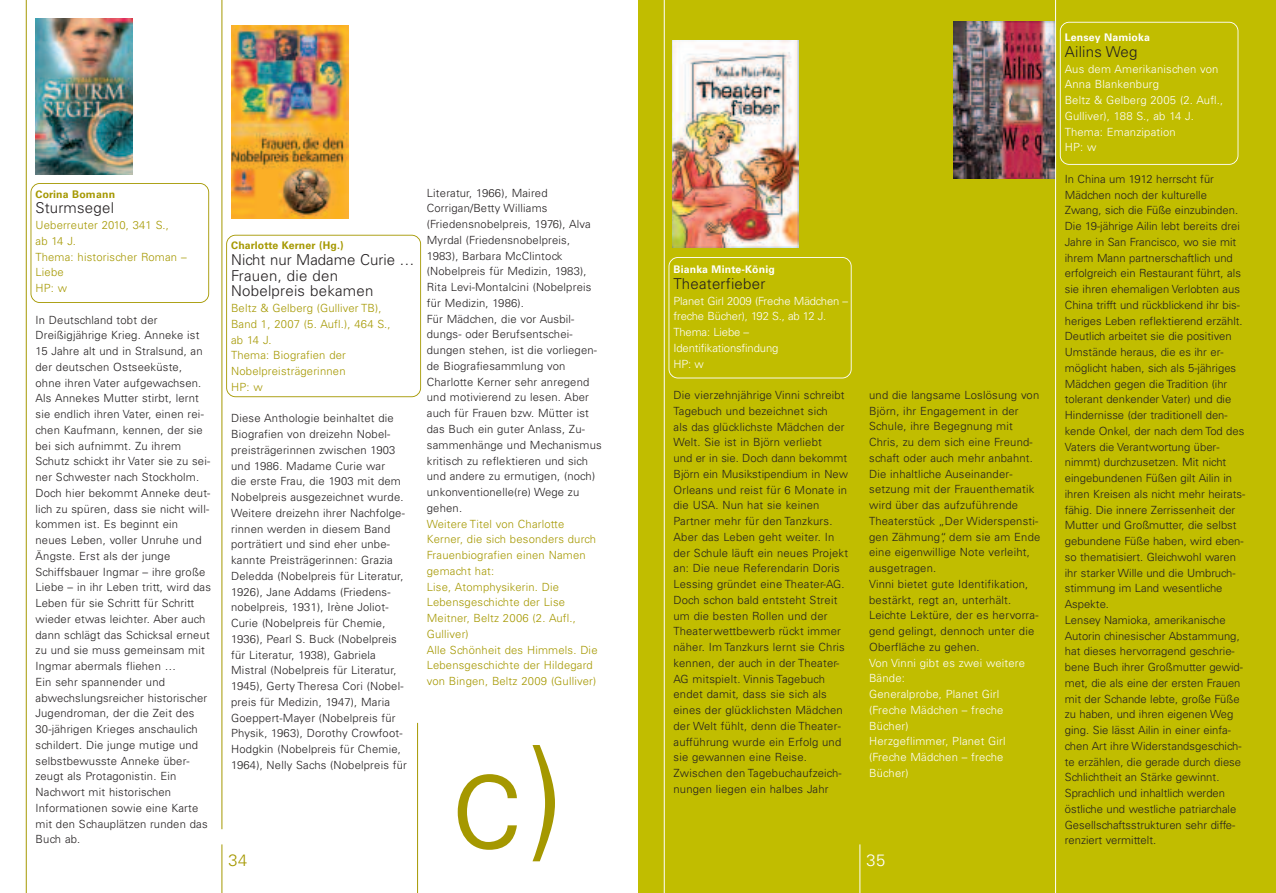
<style>
.page{position:relative;width:1276px;height:893px;background:#fff}
.page>*{position:absolute;margin:0;border:0;box-sizing:border-box;transform-origin:0 0}
.t1{font:300 142.2px "Univers CE";color:#a59800}
.t2{font:300 16.5px "Univers CE";color:#fff}
.t3{font:300 16.5px "Univers CE";color:#a59800}
.t4{font:300 15px/15.8px "Univers CE";letter-spacing:.015em;color:#231f20}
.t5{font:300 11.25px/15.8px "Univers CE";letter-spacing:.015em;color:#231f20}
.t6{font:300 11.25px/15.8px "Univers CE";letter-spacing:.015em;color:#a59800}
.t7{font:300 11.25px/15.8px "Univers CE";letter-spacing:.015em;color:#fff}
.t8{font:300 11.25px/15.8px "Univers CE";letter-spacing:-.01em;color:#fff}
.t9{font:700 10.5px "Univers CE";letter-spacing:.015em;color:#a59800}
.t10{font:700 10.5px "Univers CE";letter-spacing:.015em;color:#fff}
</style>
<div class="page">
<div style="left:638px;top:0;width:638px;height:893px;background:#c1bd00"></div>
<hr style="left:664px;top:0;width:1px;height:893px;background:#fff">
<hr style="left:859px;top:844px;width:1px;height:49px;background:#fff">
<svg style="left:668px;top:257px;width:183px;height:121px"></svg>
<svg style="left:1059px;top:22px;width:179px;height:143px"></svg>
<hr style="left:1055px;top:0;width:1px;height:893px;background:#fff">
<hr style="left:26px;top:0;width:1px;height:893px;background:#a59800">
<hr style="left:221px;top:0;width:1px;height:829px;background:#a59800">
<svg style="left:31px;top:183px;width:178px;height:120px"></svg>
<svg style="left:226px;top:235px;width:195px;height:162px"></svg>
<hr style="left:221px;top:844px;width:1px;height:49px;background:#a59800">
<img style="left:35px;top:18px;width:98px;height:157px">
<img style="left:672px;top:40px;width:126px;height:208px">
<img style="left:954px;top:21px;width:100px;height:157px">
<img style="left:231px;top:26px;width:117px;height:193px">
<hr style="left:417px;top:723px;width:1px;height:170px;background:#a59800">
<p class="t9" style="left:36px;top:190px;width:81px">Corina Bomann</p>
<h3 class="t4" style="left:36px;top:201px;width:80px">Sturmsegel</h3>
<p class="t6" style="left:36px;top:218px;width:153px">Ueberreuter 2010, 341 S.,<br>ab 14 J.<br>Thema: historischer Roman –<br>Liebe<br>HP: w</p>
<p class="t5" style="left:36px;top:313px;width:177px">In Deutschland tobt der<br>Dreißigjährige Krieg. Anneke ist<br>15 Jahre alt und in Stralsund, an der deutschen Ostseeküste,<br>ohne ihren Vater aufgewachsen.<br>Als Annekes Mutter stirbt, lernt sie endlich ihren Vater, einen rei&shy;chen Kaufmann, kennen, der sie bei sich aufnimmt. Zu ihrem<br>Schutz schickt ihr Vater sie zu sei&shy;ner Schwester nach Stockholm.<br>Doch hier bekommt Anneke deut&shy;lich zu spüren, dass sie nicht will&shy;kommen ist. Es beginnt ein neues Leben, voller Unruhe und<br>Ängste. Erst als der junge<br>Schiffsbauer Ingmar – ihre große<br>Liebe – in ihr Leben tritt, wird das<br>Leben für sie Schritt für Schritt wieder etwas leichter. Aber auch dann schlägt das Schicksal erneut zu und sie muss gemeinsam mit<br>Ingmar abermals fliehen …<br>Ein sehr spannender und abwechslungsreicher historischer<br>Jugendroman, der die Zeit des<br>30-jährigen Krieges anschaulich schildert. Die junge mutige und selbstbewusste Anneke über&shy;zeugt als Protagonistin. Ein<br>Nachwort mit historischen<br>Informationen sowie eine Karte mit den Schauplätzen runden das<br>Buch ab.</p>
<p class="t9" style="left:231px;top:241px;width:114px">Charlotte Kerner (Hg.)</p>
<h3 class="t4" style="left:231px;top:253px;width:185px">Nicht nur Madame Curie …<br>Frauen, die den<br>Nobelpreis bekamen</h3>
<p class="t6" style="left:231px;top:301px;width:161px">Beltz &amp; Gelberg (Gulliver TB),<br>Band 1, 2007 (5. Aufl.), 464 S., ab 14 J.<br>Thema: Biografien der<br>Nobelpreisträgerinnen<br>HP: w</p>
<p class="t5" style="left:231px;top:411px;width:177px">Diese Anthologie beinhaltet die<br>Biografien von dreizehn Nobel&shy;preisträgerinnen zwischen 1903 und 1986. Madame Curie war<br>die erste Frau, die 1903 mit dem<br>Nobelpreis ausgezeichnet wurde.<br>Weitere dreizehn ihrer Nachfolge&shy;rinnen werden in diesem Band porträtiert und sind eher unbe&shy;kannte Preisträgerinnen: Grazia<br>Deledda (Nobelpreis für Literatur,<br>1926), Jane Addams (Friedens&shy;nobelpreis, 1931), Irène Joliot-<br>Curie (Nobelpreis für Chemie,<br>1936), Pearl S. Buck (Nobelpreis für Literatur, 1938), Gabriela<br>Mistral (Nobelpreis für Literatur,<br>1945), Gerty Theresa Cori (Nobel&shy;preis für Medizin, 1947), Maria<br>Goeppert-Mayer (Nobelpreis für<br>Physik, 1963), Dorothy Crowfoot-<br>Hodgkin (Nobelpreis für Chemie,<br>1964), Nelly Sachs (Nobelpreis für</p>
<h2 class="t3" style="left:229px;top:854px;width:20px">34</h2>
<p class="t5" style="left:427px;top:186px;width:176px">Literatur, 1966), Maired<br>Corrigan/Betty Williams (Friedensnobelpreis, 1976), Alva<br>Myrdal (Friedensnobelpreis,<br>1983), Barbara McClintock (Nobelpreis für Medizin, 1983),<br>Rita Levi-Montalcini (Nobelpreis für Medizin, 1986).<br>Für Mädchen, die vor Ausbil&shy;dungs- oder Berufsentschei&shy;dungen stehen, ist die vorliegen&shy;de Biografiesammlung von<br>Charlotte Kerner sehr anregend und motivierend zu lesen. Aber auch für Frauen bzw. Mütter ist das Buch ein guter Anlass, Zu&shy;sammenhänge und Mechanismus kritisch zu reflektieren und sich und andere zu ermutigen, (noch) unkonventionelle(re) Wege zu gehen.</p>
<p class="t6" style="left:427px;top:517px;width:172px">Weitere Titel von Charlotte<br>Kerner, die sich besonders durch<br>Frauenbiografien einen Namen gemacht hat:<br>Lise, Atomphysikerin. Die<br>Lebensgeschichte der Lise<br>Meitner, Beltz 2006 (2. Aufl.,<br>Gulliver)<br>Alle Schönheit des Himmels. Die<br>Lebensgeschichte der Hildegard von Bingen, Beltz 2009 (Gulliver)</p>
<h1 class="t1" style="left:451px;top:745px;width:116px">c)</h1>
<p class="t10" style="left:673px;top:265px;width:103px">Bianka Minte-König</p>
<h3 class="t4" style="left:673px;top:277px;width:93px">Theaterfieber</h3>
<p class="t8" style="left:673px;top:294px;width:176px">Planet Girl 2009 (Freche Mädchen – freche Bücher), 192 S., ab 12 J.<br>Thema: Liebe –<br>Identifikationsfindung<br>HP: w</p>
<p class="t5" style="left:673px;top:388px;width:176px">Die vierzehnjährige Vinni schreibt<br>Tagebuch und bezeichnet sich<br>als das glücklichste Mädchen der<br>Welt. Sie ist in Björn verliebt<br>und er in sie. Doch dann bekommt<br>Björn ein Musikstipendium in New<br>Orleans und reist für 6 Monate in die USA. Nun hat sie keinen<br>Partner mehr für den Tanzkurs.<br>Aber das Leben geht weiter. In der Schule läuft ein neues Projekt an: Die neue Referendarin Doris<br>Lessing gründet eine Theater-AG.<br>Doch schon bald entsteht Streit um die besten Rollen und der<br>Theaterwettbewerb rückt immer näher. Im Tanzkurs lernt sie Chris kennen, der auch in der Theater-<br>AG mitspielt. Vinnis Tagebuch endet damit, dass sie sich als eines der glücklichsten Mädchen der Welt fühlt, denn die Theater&shy;aufführung wurde ein Erfolg und sie gewannen eine Reise.<br>Zwischen den Tagebuchaufzeich&shy;nungen liegen ein halbes Jahr</p>
<p class="t5" style="left:869px;top:388px;width:173px">und die langsame Loslösung von<br>Björn, ihr Engagement in der<br>Schule, ihre Begegnung mit<br>Chris, zu dem sich eine Freund&shy;schaft oder auch mehr anbahnt.<br>Die inhaltliche Auseinander&shy;setzung mit der Frauenthematik wird über das aufzuführende<br>Theaterstück „Der Widerspensti&shy;gen Zähmung“, dem sie am Ende eine eigenwillige Note verleiht, ausgetragen.<br>Vinni bietet gute Identifikation, bestärkt, regt an, unterhält.<br>Leichte Lektüre, der es hervorra&shy;gend gelingt, dennoch unter die<br>Oberfläche zu gehen.</p>
<p class="t7" style="left:869px;top:656px;width:157px">Von Vinni gibt es zwei weitere<br>Bände:<br>Generalprobe, Planet Girl (Freche Mädchen – freche<br>Bücher)<br>Herzgeflimmer, Planet Girl (Freche Mädchen – freche<br>Bücher)</p>
<h2 class="t2" style="left:866px;top:854px;width:20px">35</h2>
<p class="t10" style="left:1064px;top:34px;width:87px">Lensey Namioka</p>
<h3 class="t4" style="left:1064px;top:45px;width:74px">Ailins Weg</h3>
<p class="t7" style="left:1064px;top:62px;width:160px">Aus dem Amerikanischen von<br>Anna Blankenburg<br>Beltz &amp; Gelberg 2005 (2. Aufl.,<br>Gulliver), 188 S., ab 14 J.<br>Thema: Emanzipation<br>HP: w</p>
<p class="t5" style="left:1064px;top:172px;width:182px">In China um 1912 herrscht für Mädchen noch der kulturelle Zwang, sich die Füße einzubinden.<br>Die 19-jährige Ailin lebt bereits drei Jahre in San Francisco, wo sie mit ihrem Mann partnerschaftlich und erfolgreich ein Restaurant führt, als sie ihren ehemaligen Verlobten aus China trifft und rückblickend ihr bis&shy;heriges Leben reflektierend erzählt.<br>Deutlich arbeitet sie die positiven Umstände heraus, die es ihr er&shy;möglicht haben, sich als 5-jähriges Mädchen gegen die Tradition (ihr tolerant denkender Vater) und die Hindernisse (der traditionell den&shy;kende Onkel, der nach dem Tod des Vaters die Verantwortung über&shy;nimmt) durchzusetzen. Mit nicht eingebundenen Füßen gilt Ailin in ihren Kreisen als nicht mehr heirats&shy;fähig. Die innere Zerrissenheit der Mutter und Großmutter, die selbst gebundene Füße haben, wird eben&shy;so thematisiert. Gleichwohl waren ihr starker Wille und die Umbruch&shy;stimmung im Land wesentliche Aspekte.<br>Lensey Namioka, amerikanische Autorin chinesischer Abstammung, hat dieses hervorragend geschrie&shy;bene Buch ihrer Großmutter gewid&shy;met, die als eine der ersten Frauen mit der Schande lebte, große Füße zu haben, und ihren eigenen Weg ging. Sie lässt Ailin in einer einfa&shy;chen Art ihre Widerstandsgeschich&shy;te erzählen, die gerade durch diese Schlichtheit an Stärke gewinnt.<br>Sprachlich und inhaltlich werden östliche und westliche patriarchale Gesellschaftsstrukturen sehr diffe&shy;renziert vermittelt.</p>
</div>
